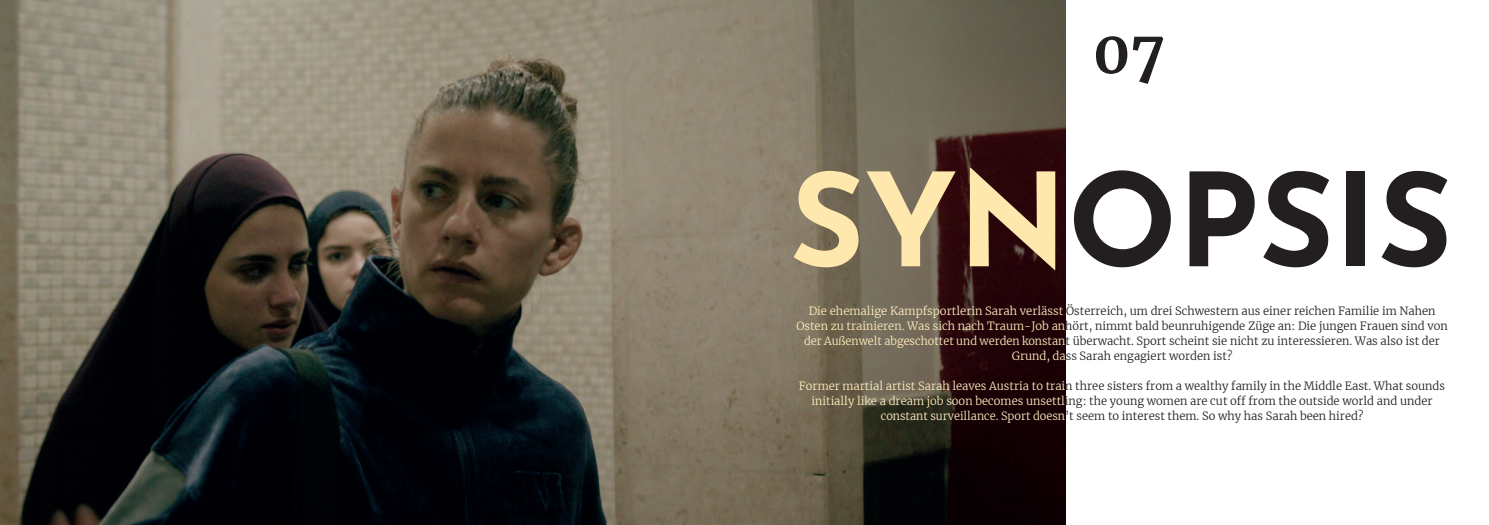
<style>
.page{position:relative;width:1489px;height:525px;background:#fff}
.page>*{position:absolute;margin:0;border:0;box-sizing:border-box;transform-origin:0 0}
.t1{font:700 128.75px "Josefin Sans";color:#231f20}
.t2{font:700 58.75px "Merriweather";color:#231f20}
.t3{font:300 11.25px/15px "Merriweather";color:#231f20;text-align:center}
.s1{color:#ffe8ad}
.s2{color:#ffedbf}
</style>
<div class="page">
<img style="left:0;top:0;width:1065px;height:524px">
<h2 class="t2" style="left:1092px;top:11px;width:74px">07</h2>
<h1 class="t1" style="left:789px;top:125px;width:664px"><span class="s1">SYN</span>OPSIS</h1>
<p class="t3" style="left:796px;top:302px;width:653px"><span class="s2">Die ehemalige Kampfsportlerin Sarah verlässt</span> Österreich, um drei Schwestern aus einer reichen Familie im Nahen <span class="s2">Osten zu trainieren. Was sich nach Traum-Job an</span>hört, nimmt bald beunruhigende Züge an: Die jungen Frauen sind von <span class="s2">der Außenwelt abgeschottet und werden konstan</span>t überwacht. Sport scheint sie nicht zu interessieren. Was also ist der <span class="s2">Grund, da</span>ss Sarah engagiert worden ist?</p>
<p class="t3" style="left:799px;top:377px;width:647px"><span class="s2">Former martial artist Sarah leaves Austria to trai</span>n three sisters from a wealthy family in the Middle East. What sounds <span class="s2">initially like a dream job soon becomes unsettl</span>ing: the young women are cut off from the outside world and under <span class="s2">constant surveillance. Sport doesn</span>’t seem to interest them. So why has Sarah been hired?</p>
</div>
